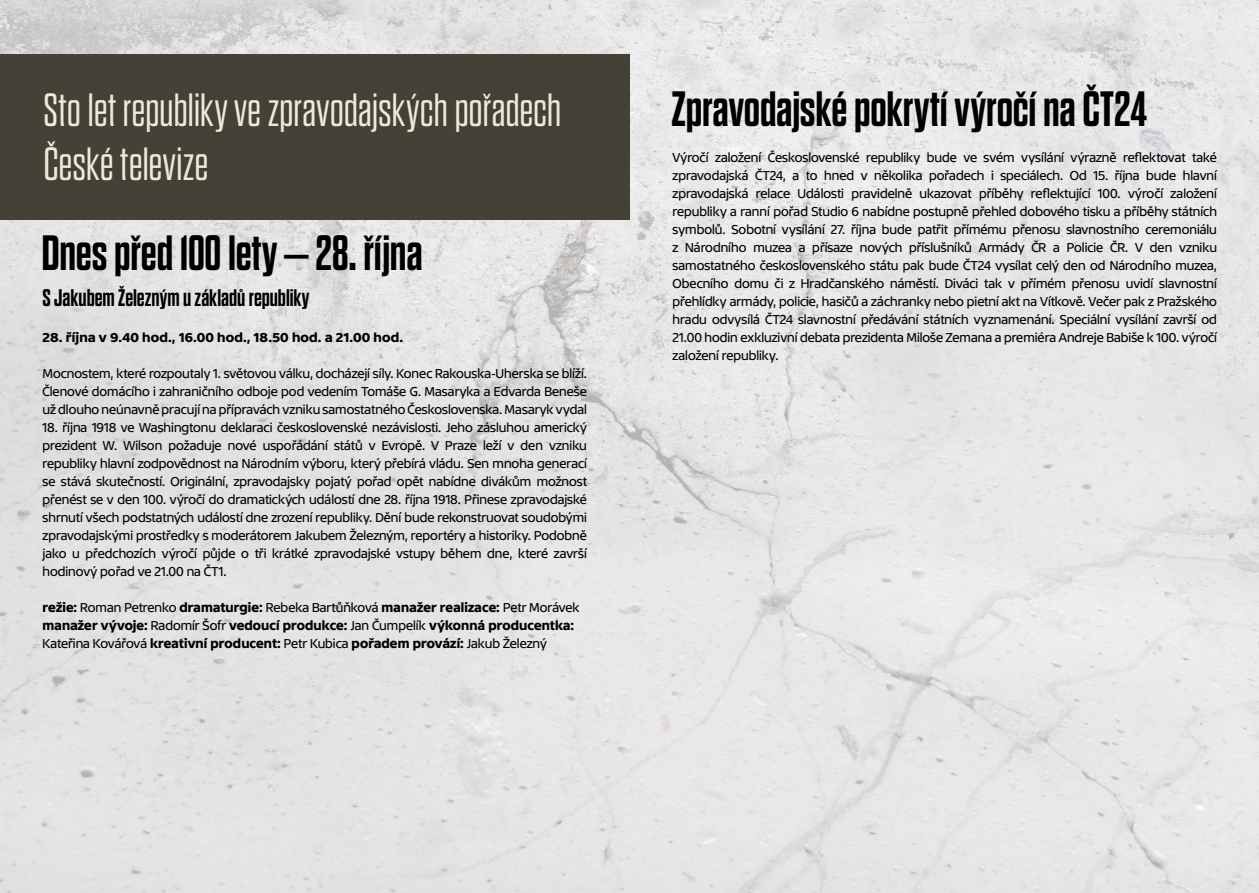
<style>
.page{position:relative;width:1259px;height:893px;background:#fff}
.page>*{position:absolute;margin:0;border:0;box-sizing:border-box;transform-origin:0 0}
.t1{font:700 49.5px "Dharma Gothic E";letter-spacing:-.005em;color:#000}
.t2{font:300 46.5px/54px "Dharma Gothic E";letter-spacing:-.005em;color:#efe9d7}
.t3{font:700 24px "Dharma Gothic E";color:#000}
.t4{font:13.5px/18px "TV Sans Print";color:#000;text-align:justify;scale:.94 1}
.t5{font:700 13.5px/18px "TV Sans Print";letter-spacing:.01em;color:#000;scale:.96 1}
.t6{font:700 13.5px "TV Sans Print";letter-spacing:.01em;color:#000}
.s1{font-weight:400}
</style>
<div class="page">
<img style="left:0;top:0;width:1259px;height:893px">
<div style="left:0;top:54px;width:629px;height:165px;background:#454137"></div>
<h2 class="t2" style="left:43px;top:84px;width:520px">Sto let republiky ve zpravodajských pořadech<br>České televize</h2>
<h1 class="t1" style="left:41px;top:228px;width:383px">Dnes před 100 lety – 28. října</h1>
<h3 class="t3" style="left:43px;top:286px;width:268px">S Jakubem Železným u základů republiky</h3>
<p class="t6" style="left:43px;top:329px;width:362px">28. října v 9.40 hod., 16.00 hod., 18.50 hod. a 21.00 hod.</p>
<p class="t4" style="left:43px;top:364px;width:580px">Mocnostem, které rozpoutaly 1. světovou válku, docházejí síly. Konec Rakouska-Uherska se blíží.<br>Členové domácího i zahraničního odboje pod vedením Tomáše G. Masaryka a Edvarda Beneše už dlouho neúnavně pracují na přípravách vzniku samostatného Československa. Masaryk vydal</p>
<p class="t4" style="left:43px;top:418px;width:581px">18. října 1918 ve Washingtonu deklaraci československé nezávislosti. Jeho zásluhou americký prezident W. Wilson požaduje nové uspořádání států v Evropě. V Praze leží v den vzniku republiky hlavní zodpovědnost na Národním výboru, který přebírá vládu. Sen mnoha generací se stává skutečností. Originální, zpravodajsky pojatý pořad opět nabídne divákům možnost přenést se v den 100. výročí do dramatických událostí dne 28. října 1918. Přinese zpravodajské shrnutí všech podstatných událostí dne zrození republiky. Dění bude rekonstruovat soudobými zpravodajskými prostředky s moderátorem Jakubem Železným, reportéry a historiky. Podobně jako u předchozích výročí půjde o tři krátké zpravodajské vstupy během dne, které završí hodinový pořad ve 21.00 na ČT1.</p>
<p class="t5" style="left:43px;top:598px;width:561px">režie: <span class="s1">Roman Petrenko</span> dramaturgie: <span class="s1">Rebeka Bartůňková</span> manažer realizace: <span class="s1">Petr Morávek </span>manažer vývoje: <span class="s1">Radomír Šofr</span> vedoucí produkce: <span class="s1">Jan Čumpelík</span> výkonná producentka:<br><span class="s1">Kateřina Kovářová</span> kreativní producent: <span class="s1">Petr Kubica</span> pořadem provází: <span class="s1">Jakub Železný</span></p>
<h1 class="t1" style="left:671px;top:84px;width:477px">Zpravodajské pokrytí výročí na ČT24</h1>
<p class="t4" style="left:672px;top:148px;width:581px">Výročí založení Československé republiky bude ve svém vysílání výrazně reflektovat také zpravodajská ČT24, a to hned v několika pořadech i speciálech. Od 15. října bude hlavní zpravodajská relace Události pravidelně ukazovat příběhy reflektující 100. výročí založení republiky a ranní pořad Studio 6 nabídne postupně přehled dobového tisku a příběhy státních symbolů. Sobotní vysílání 27. října bude patřit přímému přenosu slavnostního ceremoniálu z Národního muzea a přísaze nových příslušníků Armády ČR a Policie ČR. V den vzniku samostatného československého státu pak bude ČT24 vysílat celý den od Národního muzea, Obecního domu či z Hradčanského náměstí. Diváci tak v přímém přenosu uvidí slavnostní přehlídky armády, policie, hasičů a záchranky nebo pietní akt na Vítkově. Večer pak z Pražského hradu odvysílá ČT24 slavnostní předávání státních vyznamenání. Speciální vysílání završí od 21.00 hodin exkluzivní debata prezidenta Miloše Zemana a premiéra Andreje Babiše k 100. výročí založení republiky.</p>
</div>
